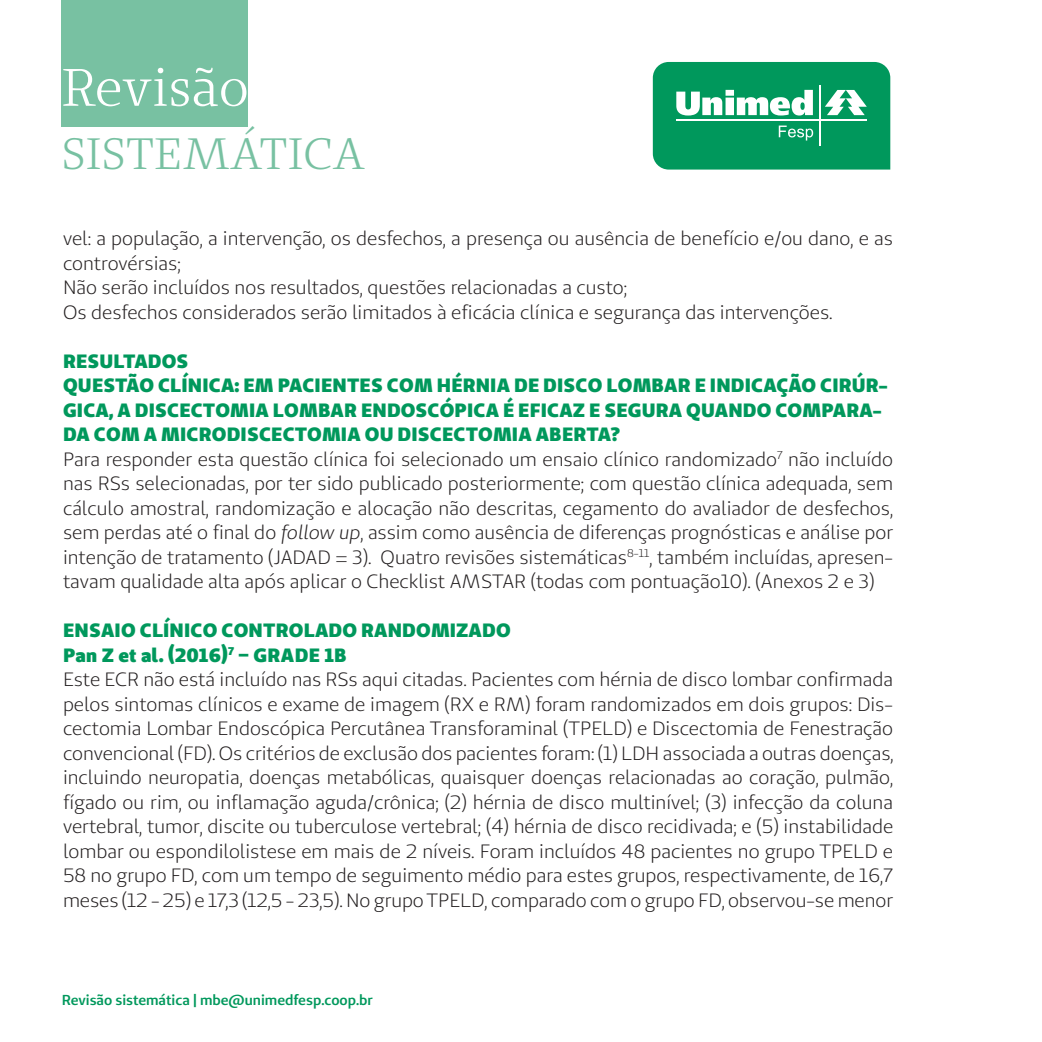
<style>
.page{position:relative;width:1042px;height:1042px;background:#fff}
.page>*{position:absolute;margin:0;border:0;box-sizing:border-box;transform-origin:0 0}
.t1{font:52.5px "Unimed Serif";color:#fff}
.t2{font:43.75px "Unimed Serif";letter-spacing:.01em;color:#78c1a2}
.Texto{font:19.25px/24.5px "Unimed Sans";color:#231f20;text-align:justify}
.Intertítulo{font:900 19.25px/24.5px "Unimed Sans";letter-spacing:.01em;color:#00985c}
.t3{font:600 14.35px "Unimed Sans";color:#00985c}
.s1{font-style:italic}
</style>
<div class="page">
<div style="left:61px;top:0;width:187px;height:127px;background:#78c1a2"></div>
<svg style="left:652px;top:62px;width:239px;height:108px;background:#24a673"></svg>
<h1 class="t1" style="left:62px;top:54px;width:189px">Revisão</h1>
<h2 class="t2" style="left:62px;top:126px;width:305px">SISTEMÁTICA</h2>
<p class="Texto" style="left:63px;top:226px;width:831px">vel: a população, a intervenção, os desfechos, a presença ou ausência de benefício e/ou dano, e as controvérsias;</p>
<p class="Texto" style="left:63px;top:275px;width:566px">Não serão incluídos nos resultados, questões relacionadas a custo;</p>
<p class="Texto" style="left:63px;top:299px;width:771px">Os desfechos considerados serão limitados à eficácia clínica e segurança das intervenções.</p>
<p class="Intertítulo" style="left:63px;top:348px;width:127px">RESULTADOS</p>
<p class="Intertítulo" style="left:63px;top:373px;width:826px">QUESTÃO CLÍNICA: EM PACIENTES COM HÉRNIA DE DISCO LOMBAR E INDICAÇÃO CIRÚR-<br>GICA, A DISCECTOMIA LOMBAR ENDOSCÓPICA É EFICAZ E SEGURA QUANDO COMPARA-<br>DA COM A MICRODISCECTOMIA OU DISCECTOMIA ABERTA?</p>
<p class="Texto" style="left:63px;top:446px;width:831px">Para responder esta questão clínica foi selecionado um ensaio clínico randomizado<sup>7</sup> não incluído nas RSs selecionadas, por ter sido publicado posteriormente; com questão clínica adequada, sem cálculo amostral, randomização e alocação não descritas, cegamento do avaliador de desfechos, sem perdas até o final do <span class="s1">follow up</span>, assim como ausência de diferenças prognósticas e análise por intenção de tratamento (JADAD = 3). Quatro revisões sistemáticas<sup>8-11</sup>, também incluídas, apresen&shy;tavam qualidade alta após aplicar o Checklist AMSTAR (todas com pontuação10). (Anexos 2 e 3)</p>
<p class="Intertítulo" style="left:63px;top:618px;width:449px">ENSAIO CLÍNICO CONTROLADO RANDOMIZADO</p>
<p class="Intertítulo" style="left:63px;top:642px;width:285px">Pan Z et al. (2016)<sup>7</sup> – GRADE 1B</p>
<p class="Texto" style="left:63px;top:667px;width:832px">Este ECR não está incluído nas RSs aqui citadas. Pacientes com hérnia de disco lombar confirmada pelos sintomas clínicos e exame de imagem (RX e RM) foram randomizados em dois grupos: Dis&shy;cectomia Lombar Endoscópica Percutânea Transforaminal (TPELD) e Discectomia de Fenestração convencional (FD). Os critérios de exclusão dos pacientes foram: (1) LDH associada a outras doenças, incluindo neuropatia, doenças metabólicas, quaisquer doenças relacionadas ao coração, pulmão, fígado ou rim, ou inflamação aguda/crônica; (2) hérnia de disco multinível; (3) infecção da coluna vertebral, tumor, discite ou tuberculose vertebral; (4) hérnia de disco recidivada; e (5) instabilidade lombar ou espondilolistese em mais de 2 níveis. Foram incluídos 48 pacientes no grupo TPELD e 58 no grupo FD, com um tempo de seguimento médio para estes grupos, respectivamente, de 16,7 meses (12 - 25) e 17,3 (12,5 - 23,5). No grupo TPELD, comparado com o grupo FD, observou-se menor</p>
<p class="t3" style="left:62px;top:990px;width:313px">Revisão sistemática | mbe@unimedfesp.coop.br</p>
</div>
